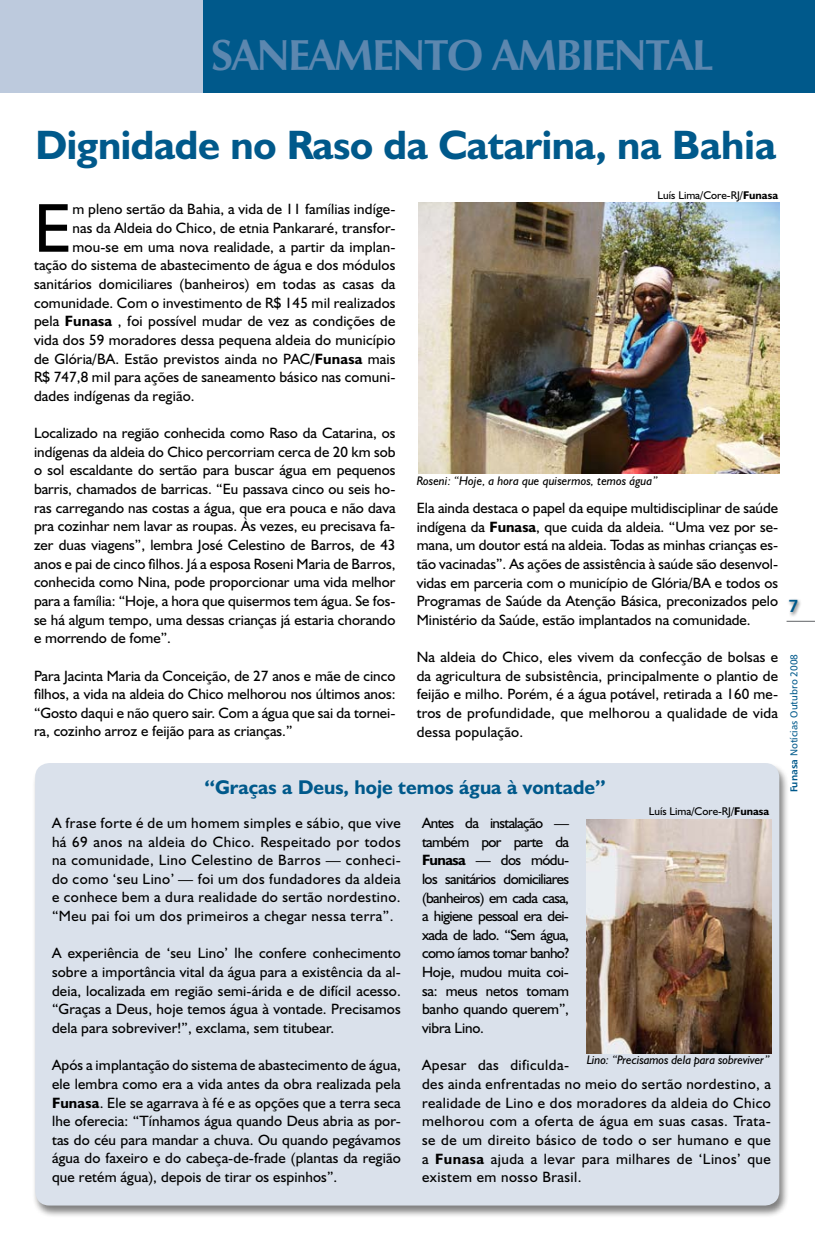
<style>
.page{position:relative;width:815px;height:1241px;background:#fff}
.page>*{position:absolute;margin:0;border:0;box-sizing:border-box;transform-origin:0 0}
.t1{font:69.5px "Humanist 521 BT";color:#000}
.t2{font:700 43.75px "Zapf Humanist 601 BT";letter-spacing:-.03em;color:#5c87af}
.t3{font:700 41.25px "Humanist 521 BT";letter-spacing:-.01em;color:#00598b}
.t4{font:700 20px "Humanist 521 BT";color:#00598b}
.t5{font:17.5px "Humanist 777 BT Bold B";color:#00598b}
.t6{font:15px/18.6px "Humanist 521 BT";letter-spacing:.01em;color:#000;text-align:justify}
.t7{font:15px/18.6px "Humanist 521 BT";letter-spacing:.03em;color:#000}
.t8{font:italic 12.5px "Humanist 521 BT";color:#000}
.t9{font:11.25px "Humanist 521 BT";color:#000}
.t10{font:10px "Humanist 777 BT Roman B";color:#00598b}
.s1{font-weight:700}
.s2{font-family:"Humanist 777 BT Bold B"}
</style>
<div class="page">
<div style="left:32px;top:762px;width:758px;height:456px;background:#000;opacity:.5"></div>
<div style="left:35px;top:763px;width:744px;height:442px;background:#dae1eb;border-radius:14px"></div>
<div style="left:0;top:0;width:212px;height:93px;background:#bdcadd"></div>
<div style="left:204px;top:0;width:611px;height:92px;background:#00598b"></div>
<img style="left:418px;top:203px;width:361px;height:270px">
<img style="left:587px;top:819px;width:184px;height:233px">
<div style="left:787px;top:598px;width:16px;height:19px;background:#000;opacity:.6"></div>
<hr style="left:787px;top:620px;width:28px;height:2px;background:#808285">
<h2 class="t2" style="left:211px;top:27px;width:503px">SANEAMENTO AMBIENTAL</h2>
<h3 class="t3" style="left:35px;top:119px;width:742px">Dignidade no Raso da Catarina, na Bahia</h3>
<h1 class="t1" style="left:34px;top:185px;width:39px">E</h1>
<p class="t6" style="left:73px;top:200px;width:324px">m pleno sertão da Bahia, a vida de 11 famílias indíge-</p>
<p class="t6" style="left:73px;top:218px;width:324px">nas da Aldeia do Chico, de etnia Pankararé, transfor-</p>
<p class="t6" style="left:73px;top:237px;width:324px">mou-se em uma nova realidade, a partir da implan-</p>
<p class="t6" style="left:34px;top:255px;width:363px">tação do sistema de abastecimento de água e dos módulos</p>
<p class="t6" style="left:34px;top:274px;width:363px">sanitários domiciliares (banheiros) em todas as casas da</p>
<p class="t6" style="left:34px;top:293px;width:363px">comunidade. Com o investimento de R$ 145 mil realizados</p>
<p class="t6" style="left:34px;top:311px;width:363px">pela <span class="s1">Funasa</span> , foi possível mudar de vez as condições de</p>
<p class="t6" style="left:34px;top:330px;width:363px">vida dos 59 moradores dessa pequena aldeia do município</p>
<p class="t6" style="left:34px;top:349px;width:363px">de Glória/BA. Estão previstos ainda no PAC/<span class="s1">Funasa</span> mais</p>
<p class="t6" style="left:34px;top:367px;width:363px">R$ 747,8 mil para ações de saneamento básico nas comuni-</p>
<p class="t6" style="left:34px;top:386px;width:162px">dades indígenas da região.</p>
<p class="t6" style="left:34px;top:423px;width:363px">Localizado na região conhecida como Raso da Catarina, os indígenas da aldeia do Chico percorriam cerca de 20 km sob o sol escaldante do sertão para buscar água em pequenos barris, chamados de barricas. “Eu passava cinco ou seis ho&shy;ras carregando nas costas a água, que era pouca e não dava pra cozinhar nem lavar as roupas. Às vezes, eu precisava fa&shy;zer duas viagens”, lembra José Celestino de Barros, de 43 anos e pai de cinco filhos. Já a esposa Roseni Maria de Barros, conhecida como Nina, pode proporcionar uma vida melhor para a família: “Hoje, a hora que quisermos tem água. Se fos&shy;se há algum tempo, uma dessas crianças já estaria chorando e morrendo de fome”.</p>
<p class="t6" style="left:34px;top:665px;width:363px">Para Jacinta Maria da Conceição, de 27 anos e mãe de cinco filhos, a vida na aldeia do Chico melhorou nos últimos anos: “Gosto daqui e não quero sair. Com a água que sai da tornei&shy;ra, cozinho arroz e feijão para as crianças.”</p>
<p class="t9" style="left:658px;top:188px;width:122px">Luís Lima/Core-RJ/<span class="s1">Funasa</span></p>
<p class="t8" style="left:417px;top:472px;width:242px">Roseni: “Hoje, a hora que quisermos, temos água”</p>
<p class="t6" style="left:417px;top:498px;width:363px">Ela ainda destaca o papel da equipe multidisciplinar de saúde indígena da <span class="s1">Funasa</span>, que cuida da aldeia. “Uma vez por se&shy;mana, um doutor está na aldeia. Todas as minhas crianças es&shy;tão vacinadas”. As ações de assistência à saúde são desenvol&shy;vidas em parceria com o município de Glória/BA e todos os Programas de Saúde da Atenção Básica, preconizados pelo Ministério da Saúde, estão implantados na comunidade.</p>
<p class="t6" style="left:417px;top:647px;width:363px">Na aldeia do Chico, eles vivem da confecção de bolsas e da agricultura de subsistência, principalmente o plantio de feijão e milho. Porém, é a água potável, retirada a 160 me&shy;tros de profundidade, que melhorou a qualidade de vida dessa população.</p>
<h3 class="t4" style="left:204px;top:775px;width:403px">“Graças a Deus, hoje temos água à vontade”</h3>
<p class="t6" style="left:52px;top:813px;width:350px">A frase forte é de um homem simples e sábio, que vive há 69 anos na aldeia do Chico. Respeitado por todos na comunidade, Lino Celestino de Barros — conheci&shy;do como ‘seu Lino’ — foi um dos fundadores da aldeia e conhece bem a dura realidade do sertão nordestino. “Meu pai foi um dos primeiros a chegar nessa terra”.</p>
<p class="t6" style="left:52px;top:943px;width:350px">A experiência de ‘seu Lino’ lhe confere conhecimento sobre a importância vital da água para a existência da al&shy;deia, localizada em região semi-árida e de difícil acesso. “Graças a Deus, hoje temos água à vontade. Precisamos dela para sobreviver!”, exclama, sem titubear.</p>
<p class="t6" style="left:52px;top:1055px;width:350px">Após a implantação do sistema de abastecimento de água, ele lembra como era a vida antes da obra realizada pela <span class="s1">Funasa</span>. Ele se agarrava à fé e as opções que a terra seca lhe oferecia: “Tínhamos água quando Deus abria as por&shy;tas do céu para mandar a chuva. Ou quando pegávamos água do faxeiro e do cabeça-de-frade (plantas da região que retém água), depois de tirar os espinhos”.</p>
<p class="t9" style="left:649px;top:804px;width:122px">Luís Lima/Core-RJ/<span class="s1">Funasa</span></p>
<p class="t6" style="left:422px;top:813px;width:149px">Antes da instalação — também por parte da <span class="s1">Funasa</span> — dos módu&shy;los sanitários domiciliares (banheiros) em cada casa, a higiene pessoal era dei&shy;xada de lado. “Sem água, como íamos tomar banho?<br>Hoje, mudou muita coi&shy;sa: meus netos tomam banho quando querem”, vibra Lino.</p>
<p class="t7" style="left:422px;top:1055px;width:350px">Apesar das dificulda-<br>des ainda enfrentadas no meio do sertão nordestino, a realidade de Lino e dos moradores da aldeia do Chico melhorou com a oferta de água em suas casas. Trata&shy;se de um direito básico de todo o ser humano e que a <span class="s1">Funasa</span> ajuda a levar para milhares de ‘Linos’ que existem em nosso Brasil.</p>
<p class="t8" style="left:587px;top:1051px;width:184px">Lino: “Precisamos dela para sobreviver”</p>
<p class="t5" style="left:788px;top:595px;width:12px">7</p>
<p class="t10" style="left:788px;top:792px;width:140px;rotate:-90deg"><span class="s2">Funasa</span> Notícias Outubro 2008</p>
</div>
